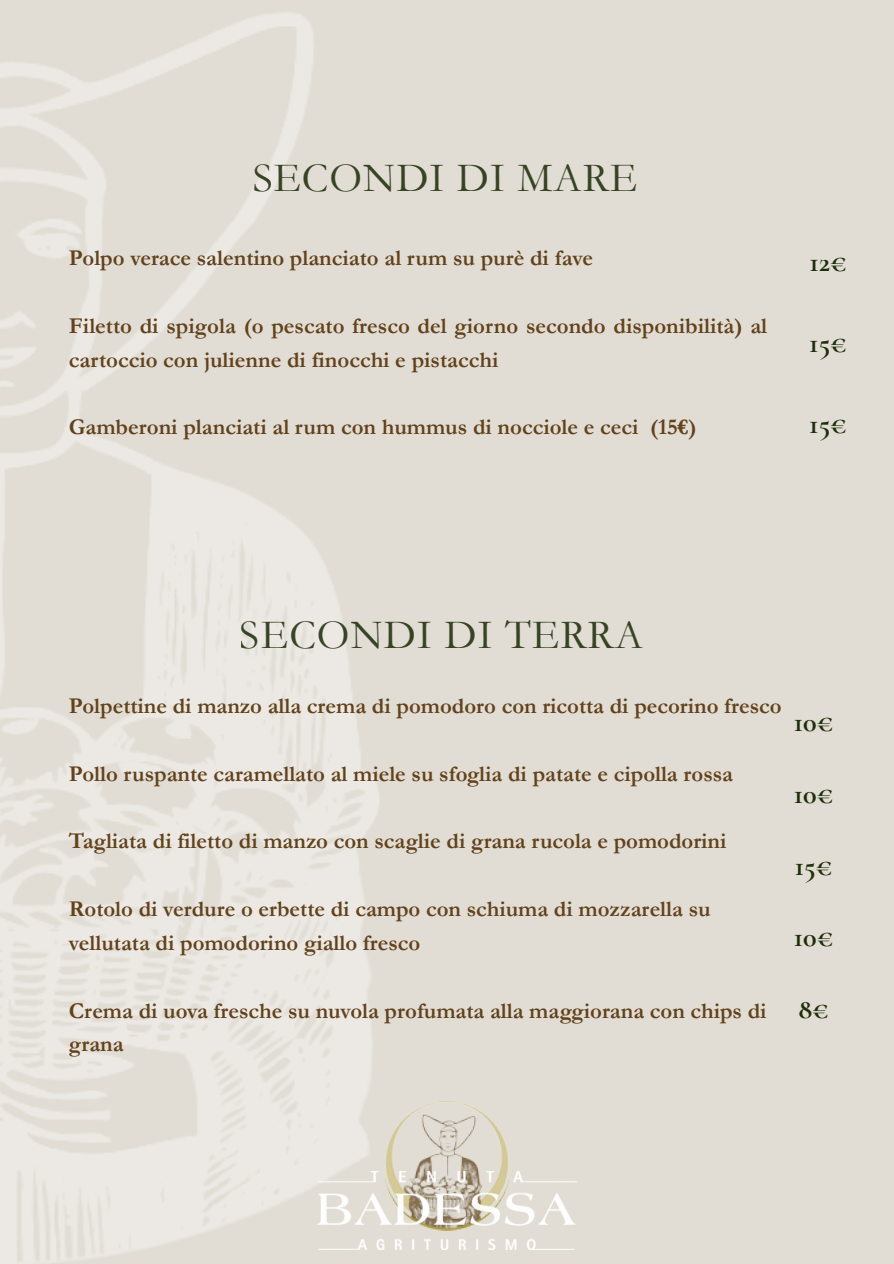
<style>
.page{position:relative;width:894px;height:1264px;background:#fff}
.page>*{position:absolute;margin:0;border:0;box-sizing:border-box;transform-origin:0 0}
.t1{font:41.85px "Garamond";letter-spacing:.025em;color:#1f2f0a}
.t2{font:700 28.35px "Cormorant Garamond";color:#1f2f0a}
.t3{font:700 22.8px/33.8px "Garamond";color:#62421a}
.t4{font:700 22.65px/33.8px "Garamond";color:#62421a}
</style>
<div class="page">
<div style="left:0;top:0;width:893px;height:1263px;background:#e1ddd5"></div>
<img style="left:0;top:12px;width:384px;height:1251px">
<img style="left:382px;top:1100px;width:126px;height:71px">
<img style="left:317px;top:1171px;width:259px;height:78px">
<h1 class="t1" style="left:252px;top:155px;width:386px">SECONDI DI MARE</h1>
<p class="t3" style="left:69px;top:241px;width:525px">Polpo verace salentino planciato al rum su purè di fave</p>
<h1 class="t3" style="left:69px;top:309px;width:699px">Filetto di spigola (o pescato fresco del giorno secondo disponibilità) al cartoccio con julienne di finocchi e pistacchi</h1>
<p class="t3" style="left:69px;top:411px;width:628px">Gamberoni planciati al rum con hummus di nocciole e ceci (15€)</p>
<h2 class="t2" style="left:809px;top:245px;width:39px">12€</h2>
<p class="t2" style="left:809px;top:326px;width:39px">15€</p>
<h2 class="t2" style="left:809px;top:407px;width:39px">15€</h2>
<h1 class="t1" style="left:240px;top:612px;width:404px">SECONDI DI TERRA</h1>
<h2 class="t4" style="left:69px;top:689px;width:714px">Polpettine di manzo alla crema di pomodoro con ricotta di pecorino fresco</h2>
<p class="t4" style="left:69px;top:757px;width:665px">Pollo ruspante caramellato al miele su sfoglia di patate e cipolla rossa</p>
<h1 class="t4" style="left:69px;top:824px;width:659px">Tagliata di filetto di manzo con scaglie di grana rucola e pomodorini</h1>
<p class="t4" style="left:69px;top:892px;width:643px">Rotolo di verdure o erbette di campo con schiuma di mozzarella su vellutata di pomodorino giallo fresco</p>
<h2 class="t2" style="left:793px;top:704px;width:41px">10€</h2>
<p class="t2" style="left:793px;top:776px;width:41px">10€</p>
<h2 class="t2" style="left:794px;top:848px;width:39px">15€</h2>
<p class="t2" style="left:793px;top:920px;width:41px">10€</p>
<h2 class="t4" style="left:69px;top:993px;width:699px">Crema di uova fresche su nuvola profumata alla maggiorana con chips di grana</h2>
<p class="t2" style="left:798px;top:992px;width:32px">8€</p>
</div>
